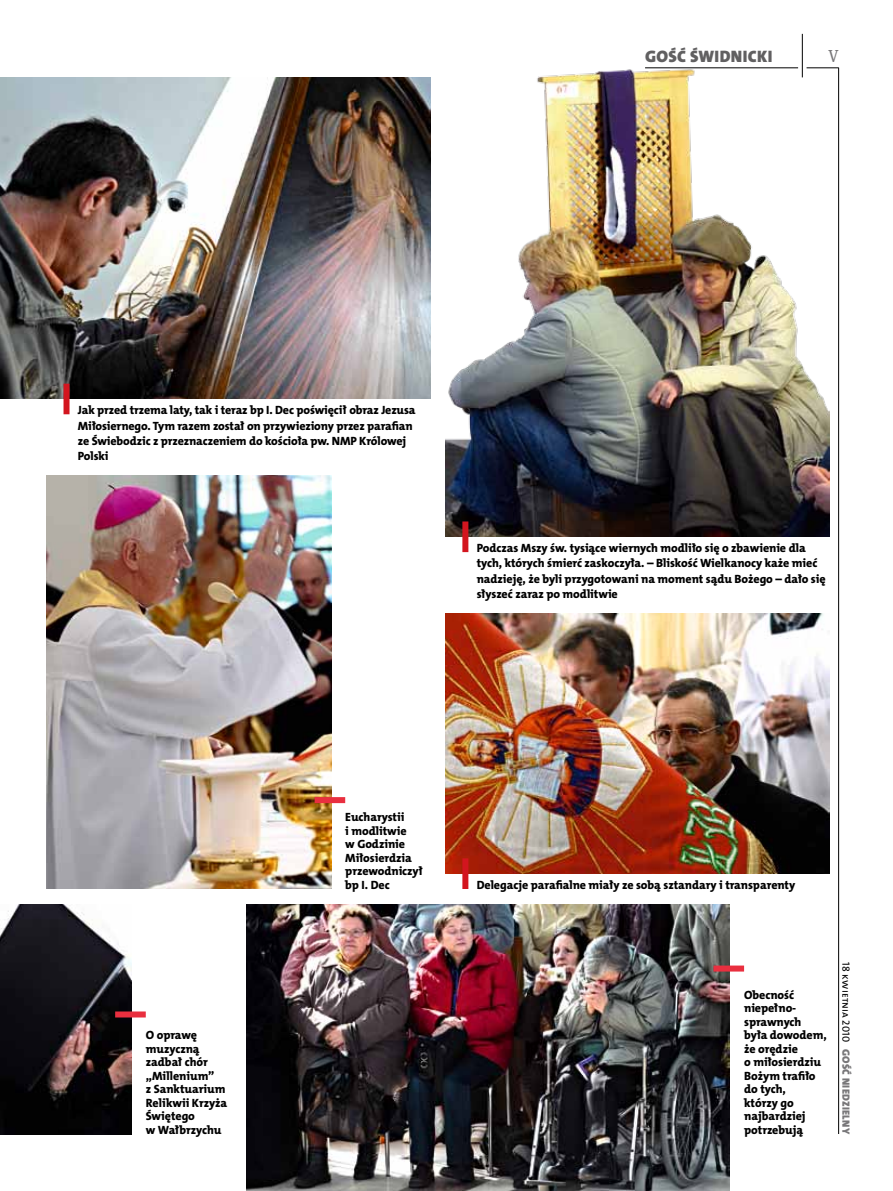
<style>
.page{position:relative;width:893px;height:1191px;background:#fff}
.page>*{position:absolute;margin:0;border:0;box-sizing:border-box;transform-origin:0 0}
.t1{font:16.65px "The Mix HP9 Blk";letter-spacing:.02em;color:#616061}
.t2{font:500 16.5px "Freeday Narrow";color:#787779;scale:.9 1}
.t3{font:12px/13.5px "The Mix HP8 Ex Bld";letter-spacing:-.005em;color:#000}
.t4{font:10.5px "The Mix HP9 Blk";letter-spacing:.025em;color:#787779}
.t5{font:10.5px "The Mix HP5 Plain";color:#000}
</style>
<div class="page">
<hr style="left:806px;top:68px;width:33px;height:1px;background:#000">
<hr style="left:838px;top:68px;width:1px;height:1066px;background:#000">
<hr style="left:802px;top:34px;width:1px;height:43px;background:#000">
<img style="left:446px;top:613px;width:383px;height:260px">
<img style="left:47px;top:475px;width:284px;height:414px">
<img style="left:446px;top:55px;width:383px;height:482px">
<img style="left:246px;top:904px;width:484px;height:287px">
<img style="left:0;top:77px;width:430px;height:322px">
<img style="left:0;top:904px;width:132px;height:230px">
<div style="left:115px;top:1011px;width:31px;height:6px;background:#e92f3f"></div>
<div style="left:713px;top:965px;width:31px;height:6px;background:#e92f3f"></div>
<div style="left:315px;top:797px;width:30px;height:6px;background:#e92f3f"></div>
<div style="left:64px;top:384px;width:6px;height:30px;background:#d3151f"></div>
<div style="left:462px;top:858px;width:6px;height:31px;background:#d3151f"></div>
<div style="left:462px;top:521px;width:6px;height:31px;background:#d3151f"></div>
<h1 class="t1" style="left:645px;top:46px;width:129px">GOŚĆ ŚWIDNICKI</h1>
<h2 class="t2" style="left:828px;top:46px;width:13px">V</h2>
<p class="t3" style="left:78px;top:403px;width:339px;line-height:15.3px">Jak przed trzema laty, tak i teraz bp I. Dec poświęcił obraz Jezusa Miłosiernego. Tym razem został on przywieziony przez parafian ze Świebodzic z przeznaczeniem do kościoła pw. NMP Królowej Polski</p>
<p class="t3" style="left:477px;top:540px;width:350px;line-height:15.3px">Podczas Mszy św. tysiące wiernych modliło się o zbawienie dla tych, których śmierć zaskoczyła. – Bliskość Wielkanocy każe mieć nadzieję, że byli przygotowani na moment sądu Bożego – dało się słyszeć zaraz po modlitwie</p>
<p class="t3" style="left:146px;top:1028px;width:83px">O oprawę muzyczną zadbał chór „Millenium”<br>z Sanktuarium<br>Relikwii Krzyża<br>Świętego<br>w Wałbrzychu</p>
<p class="t3" style="left:345px;top:810px;width:79px">Eucharystii<br>i modlitwie<br>w Godzinie<br>Miłosierdzia przewodniczył bp I. Dec</p>
<p class="t3" style="left:477px;top:878px;width:320px">Delegacje parafialne miały ze sobą sztandary i transparenty</p>
<p class="t3" style="left:744px;top:988px;width:84px">Obecność niepełno&shy;sprawnych była dowodem, że orędzie<br>o miłosierdziu<br>Bożym trafiło do tych,<br>którzy go najbardziej potrzebują</p>
<p class="t5" style="left:853px;top:962px;width:82px;rotate:90deg">18 kwietnia 2010</p>
<p class="t4" style="left:853px;top:1049px;width:86px;rotate:90deg">GOŚĆ NIEDZIELNY</p>
</div>
